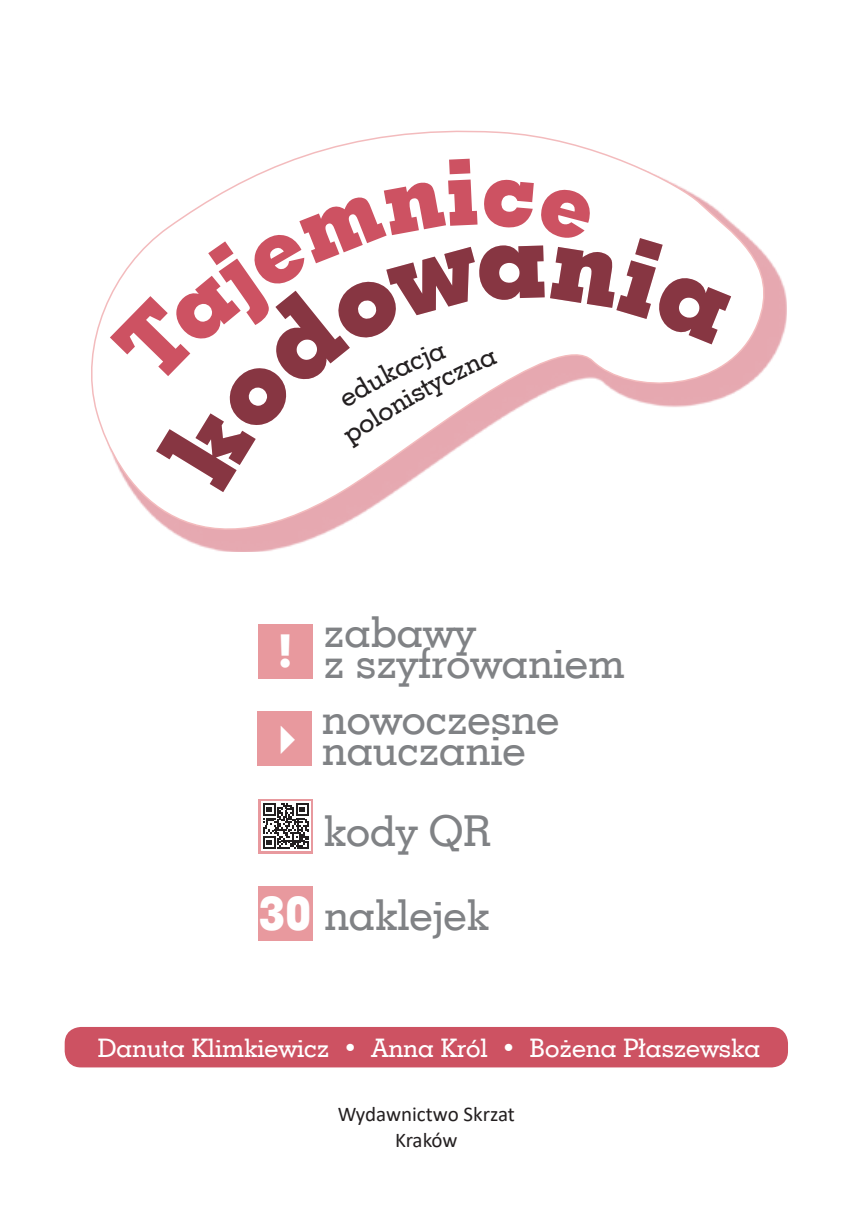
<style>
.page{position:relative;width:851px;height:1212px;background:#fff}
.page>*{position:absolute;margin:0;border:0;box-sizing:border-box;transform-origin:0 0}
.t1{font:45.45px "Geo Slab 703 X Bd EU";color:#fff}
.t2{font:42.75px/30.8px "Geo Slab 703 Md EU";color:#808285}
.t3{font:25.5px "Geo Slab 703 Md EU";color:#fff}
.t4{font:21px/25.2px "Calibri";color:#231f20;text-align:center}
.s1{color:#fff}
.s2{font-family:"Geo Slab 703 X Bd EU";font-size:47.25px;color:#fff}
</style>
<div class="page">
<div style="left:65px;top:1027px;width:722px;height:40px;background:#cd5262;border-radius:16px"></div>
<svg style="left:91px;top:130px;width:693px;height:422px"></svg>
<div style="left:258px;top:886px;width:55px;height:54px;background:#e8999e"></div>
<div style="left:258px;top:624px;width:55px;height:55px;background:#e8999e"></div>
<div style="left:257px;top:711px;width:55px;height:55px;background:#e8999e"></div>
<div style="left:258px;top:798px;width:55px;height:55px;background:#e8999e"></div>
<div style="left:261px;top:801px;width:49px;height:50px;background:linear-gradient(to right,#fff,#fff)"></div>
<svg style="left:263px;top:803px;width:45px;height:46px;background:#7e7c7d"></svg>
<svg style="left:110px;top:158px;width:621px;height:334px"></svg>
<p class="t2" style="left:323px;top:616px;width:302px">zabawy<br>z szyfrowaniem</p>
<p class="t2" style="left:264px;top:703px;width:297px;text-align:center"><span class="s1">✔</span> nowoczesne nauczanie</p>
<p class="t1" style="left:277px;top:622px;width:18px">!</p>
<p class="t2" style="left:324px;top:815px;width:169px">kody QR</p>
<p class="t2" style="left:259px;top:899px;width:231px"><span class="s2">30</span> naklejek</p>
<p class="t3" style="left:98px;top:1032px;width:663px">Danuta Klimkiewicz • Anna Król • Bożena Płaszewska</p>
<p class="t4" style="left:337px;top:1101px;width:179px">Wydawnictwo Skrzat<br>Kraków</p>
</div>
